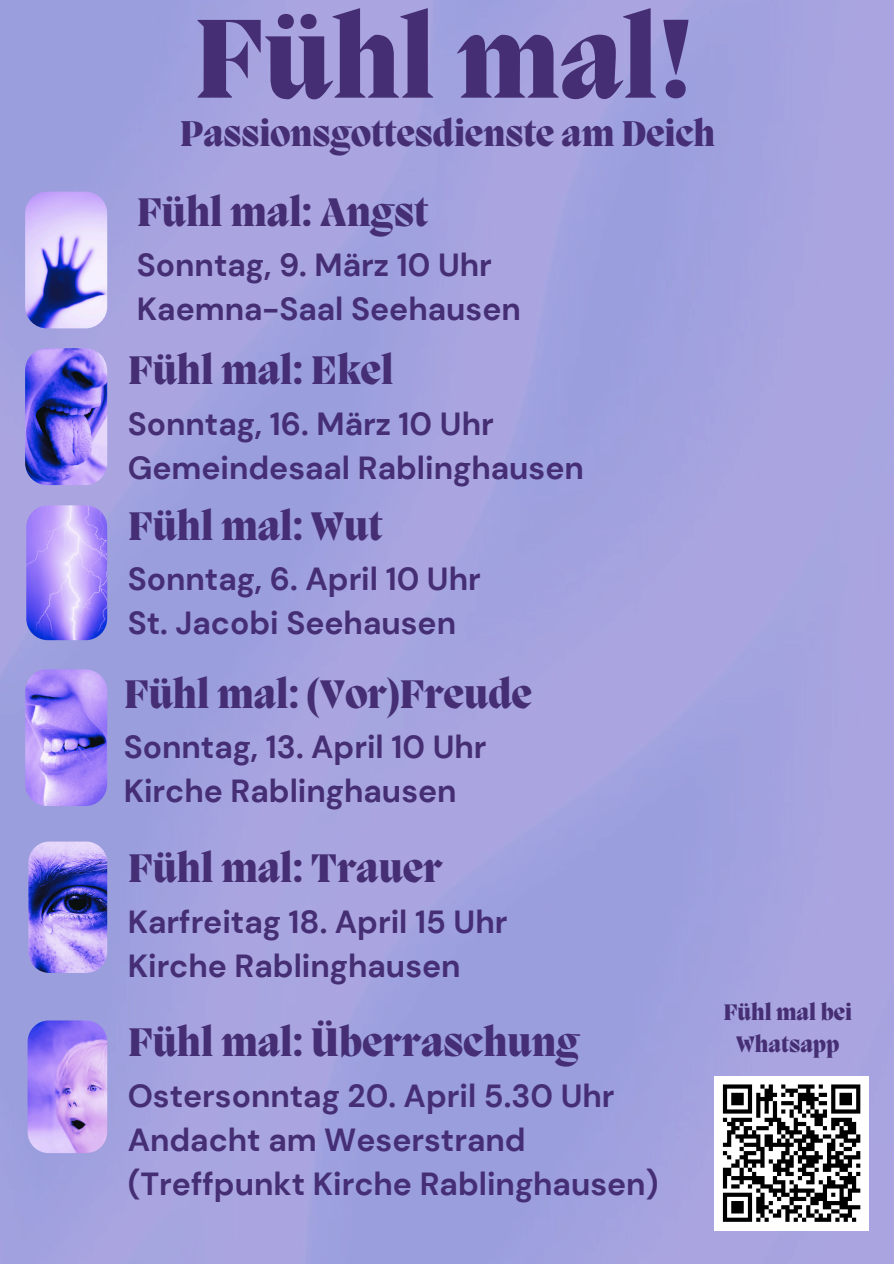
<style>
.page{position:relative;width:894px;height:1264px;background:#fff}
.page>*{position:absolute;margin:0;border:0;box-sizing:border-box;transform-origin:0 0}
.t1{font:800 115.2px "Migra";color:#452e74}
.t2{font:800 40.95px "Migra";color:#452e74}
.t3{font:800 36.75px "Migra";color:#452e74}
.t4{font:700 31.95px/43.8px "DM Sans";color:#452e74}
.t5{font:800 22.95px "Migra";color:#452e74}
</style>
<div class="page">
<div style="left:0;top:0;width:893px;height:1263px;background:#a3a3df"></div>
<div style="left:714px;top:1076px;width:154px;height:154px;background:#fff"></div>
<svg style="left:722px;top:1084px;width:139px;height:138px"></svg>
<img style="left:25px;top:192px;width:82px;height:136px;border-radius:22px">
<img style="left:25px;top:348px;width:82px;height:137px;border-radius:22px">
<img style="left:26px;top:505px;width:81px;height:135px;border-radius:22px">
<img style="left:28px;top:841px;width:79px;height:131px;border-radius:21px">
<img style="left:28px;top:1020px;width:79px;height:133px;border-radius:21px">
<img style="left:25px;top:669px;width:82px;height:137px;border-radius:22px">
<h1 class="t1" style="left:194px;top:4px;width:500px">Fühl mal!</h1>
<h2 class="t3" style="left:180px;top:117px;width:536px">Passionsgottesdienste am Deich</h2>
<h3 class="t2" style="left:137px;top:193px;width:293px">Fühl mal: Angst</h3>
<h3 class="t4" style="left:137px;top:244px;width:385px">Sonntag, 9. März 10 Uhr<br>Kaemna-Saal Seehausen</h3>
<h3 class="t2" style="left:128px;top:351px;width:267px">Fühl mal: Ekel</h3>
<h3 class="t4" style="left:128px;top:402px;width:457px">Sonntag, 16. März 10 Uhr<br>Gemeindesaal Rablinghausen</h3>
<p class="t2" style="left:128px;top:506px;width:256px">Fühl mal: Wut</p>
<p class="t4" style="left:128px;top:557px;width:354px">Sonntag, 6. April 10 Uhr<br>St. Jacobi Seehausen</p>
<p class="t2" style="left:124px;top:674px;width:410px">Fühl mal: (Vor)Freude</p>
<p class="t4" style="left:124px;top:725px;width:364px">Sonntag, 13. April 10 Uhr<br>Kirche Rablinghausen</p>
<p class="t2" style="left:128px;top:849px;width:316px">Fühl mal: Trauer</p>
<p class="t4" style="left:128px;top:900px;width:381px">Karfreitag 18. April 15 Uhr<br>Kirche Rablinghausen</p>
<h3 class="t2" style="left:128px;top:1023px;width:453px">Fühl mal: Überraschung</h3>
<h3 class="t4" style="left:128px;top:1074px;width:532px">Ostersonntag 20. April 5.30 Uhr<br>Andacht am Weserstrand (Treffpunkt Kirche Rablinghausen)</h3>
<p class="t5" style="left:723px;top:1001px;width:130px">Fühl mal bei</p>
<h3 class="t5" style="left:736px;top:1033px;width:105px">Whatsapp</h3>
</div>
